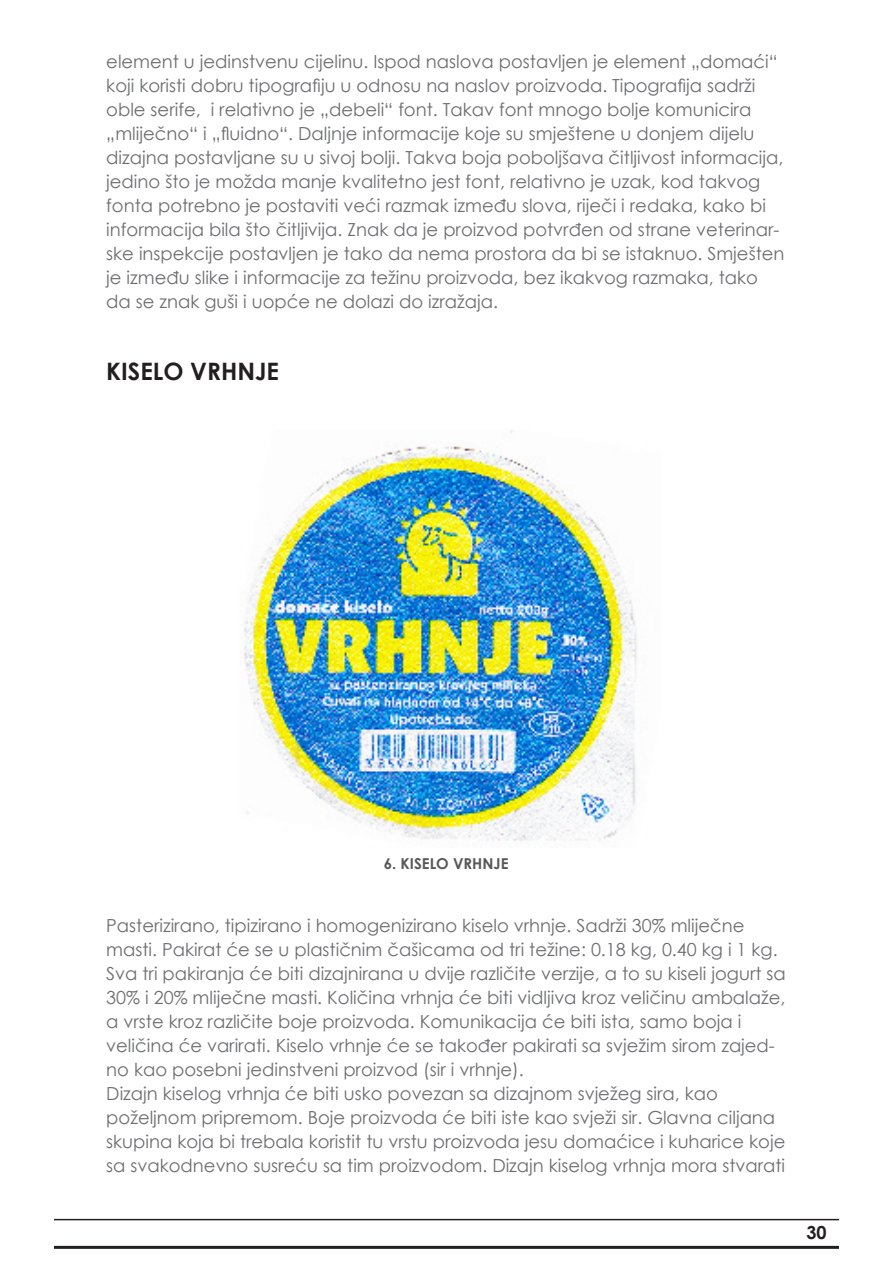
<style>
.page{position:relative;width:893px;height:1263px;background:#fff}
.page>*{position:absolute;margin:0;border:0;box-sizing:border-box;transform-origin:0 0}
.treći_naslov{font:700 24px "Century Gothic";color:#231f20}
.Tekst{font:18px/24px "Century Gothic";color:#6c6d70}
.t1{font:700 18px "Century Gothic";color:#231f20}
.Slike{font:700 15px "Century Gothic";color:#57585a}
</style>
<div class="page">
<hr style="left:54px;top:1219px;width:785px;height:1px;background:#231f20">
<hr style="left:54px;top:1246px;width:785px;height:3px;background:#231f20">
<img style="left:244px;top:430px;width:393px;height:411px">
<p class="Tekst" style="left:106px;top:49px;width:680px">element u jedinstvenu cijelinu. Ispod naslova postavljen je element „domaći“ koji koristi dobru tipografiju u odnosu na naslov proizvoda. Tipografija sadrži oble serife, i relativno je „debeli“ font. Takav font mnogo bolje komunicira „mliječno“ i „fluidno“. Daljnje informacije koje su smještene u donjem dijelu dizajna postavljane su u sivoj bolji. Takva boja poboljšava čitljivost informacija, jedino što je možda manje kvalitetno jest font, relativno je uzak, kod takvog fonta potrebno je postaviti veći razmak između slova, riječi i redaka, kako bi informacija bila što čitljivija. Znak da je proizvod potvrđen od strane veterinar&shy;ske inspekcije postavljen je tako da nema prostora da bi se istaknuo. Smješten je između slike i informacije za težinu proizvoda, bez ikakvog razmaka, tako da se znak guši i uopće ne dolazi do izražaja.</p>
<p class="treći_naslov" style="left:106px;top:353px;width:174px">KISELO VRHNJE</p>
<p class="Slike" style="left:384px;top:852px;width:126px">6. KISELO VRHNJE</p>
<p class="Tekst" style="left:106px;top:913px;width:681px">Pasterizirano, tipizirano i homogenizirano kiselo vrhnje. Sadrži 30% mliječne masti. Pakirat će se u plastičnim čašicama od tri težine: 0.18 kg, 0.40 kg i 1 kg.<br>Sva tri pakiranja će biti dizajnirana u dvije različite verzije, a to su kiseli jogurt sa 30% i 20% mliječne masti. Količina vrhnja će biti vidljiva kroz veličinu ambalaže, a vrste kroz različite boje proizvoda. Komunikacija će biti ista, samo boja i veličina će varirati. Kiselo vrhnje će se također pakirati sa svježim sirom zajed&shy;no kao posebni jedinstveni proizvod (sir i vrhnje).</p>
<p class="Tekst" style="left:106px;top:1081px;width:681px">Dizajn kiselog vrhnja će biti usko povezan sa dizajnom svježeg sira, kao poželjnom pripremom. Boje proizvoda će biti iste kao svježi sir. Glavna ciljana skupina koja bi trebala koristit tu vrstu proizvoda jesu domaćice i kuharice koje sa svakodnevno susreću sa tim proizvodom. Dizajn kiselog vrhnja mora stvarati</p>
<p class="t1" style="left:806px;top:1219px;width:22px">30</p>
</div>
